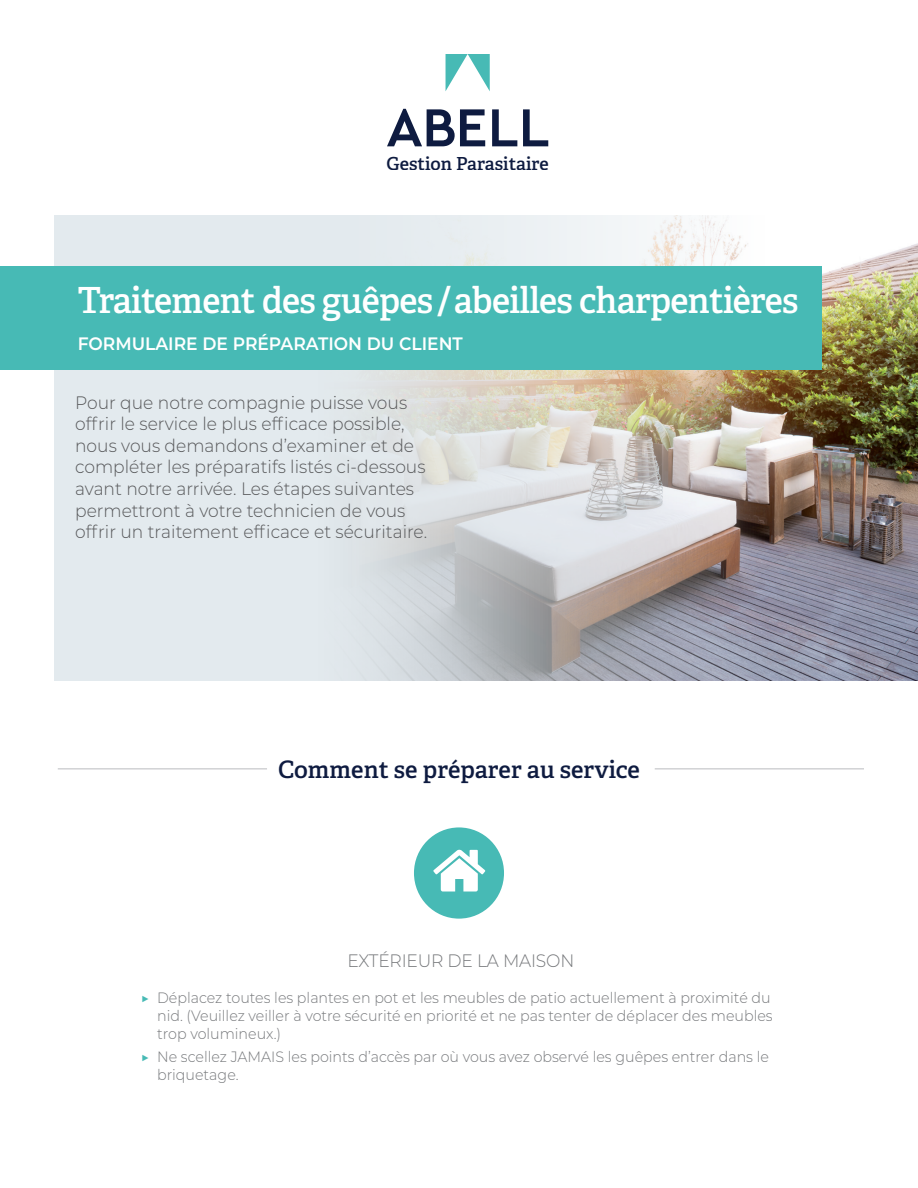
<style>
.page{position:relative;width:918px;height:1188px;background:#fff}
.page>*{position:absolute;margin:0;border:0;box-sizing:border-box;transform-origin:0 0}
.t1{font:600 36px "Adelle";letter-spacing:-.02em;color:#fff}
.t2{font:600 24px "Adelle";color:#0e1b40}
.t3{font:300 18px/21.6px "Montserrat";color:#57585a;scale:.95 1}
.t4{font:600 18px "Montserrat";color:#fff;scale:.95 1}
.t5{font:300 18px "Montserrat";letter-spacing:-.01em;color:#76787b;scale:.95 1}
.t6{font:600 18px "Adelle";letter-spacing:.005em;color:#0e1b40}
.t7{font:300 15px/18px "Montserrat";color:#76787b;scale:.95 1}
.s1{color:#47bab5}
</style>
<div class="page">
<div style="left:54px;top:215px;width:864px;height:465px;background:#e3eaee"></div>
<img style="left:362px;top:215px;width:556px;height:465px">
<svg style="left:446px;top:54px;width:44px;height:37px"></svg>
<svg style="left:387px;top:109px;width:98px;height:37px"></svg>
<svg style="left:523px;top:109px;width:25px;height:37px"></svg>
<svg style="left:492px;top:109px;width:25px;height:37px"></svg>
<div style="left:0;top:266px;width:822px;height:104px;background:#47bab5"></div>
<hr style="left:58px;top:768px;width:209px;height:2px;background:#d1d2d4">
<hr style="left:655px;top:768px;width:209px;height:2px;background:#d1d2d4">
<svg style="left:414px;top:827px;width:90px;height:92px"></svg>
<p class="t6" style="left:387px;top:152px;width:164px">Gestion Parasitaire</p>
<h1 class="t1" style="left:78px;top:278px;width:722px">Traitement des guêpes / abeilles charpentières</h1>
<p class="t4" style="left:78px;top:330px;width:407px">FORMULAIRE DE PRÉPARATION DU CLIENT</p>
<p class="t3" style="left:75px;top:391px;width:372px">Pour que notre compagnie puisse vous offrir le service le plus efficace possible, nous vous demandons d’examiner et de compléter les préparatifs listés ci-dessous avant notre arrivée. Les étapes suivantes permettront à votre technicien de vous offrir un traitement efficace et sécuritaire.</p>
<h2 class="t2" style="left:278px;top:754px;width:363px">Comment se préparer au service</h2>
<p class="t5" style="left:347px;top:948px;width:240px">EXTÉRIEUR DE LA MAISON</p>
<p class="t7" style="left:157px;top:988px;width:650px;text-indent:-16px"><span class="s1">▶</span> Déplacez toutes les plantes en pot et les meubles de patio actuellement à proximité du nid. (Veuillez veiller à votre sécurité en priorité et ne pas tenter de déplacer des meubles trop volumineux.)</p>
<p class="t7" style="left:157px;top:1047px;width:646px;text-indent:-16px"><span class="s1">▶</span> Ne scellez JAMAIS les points d’accès par où vous avez observé les guêpes entrer dans le briquetage.</p>
</div>
